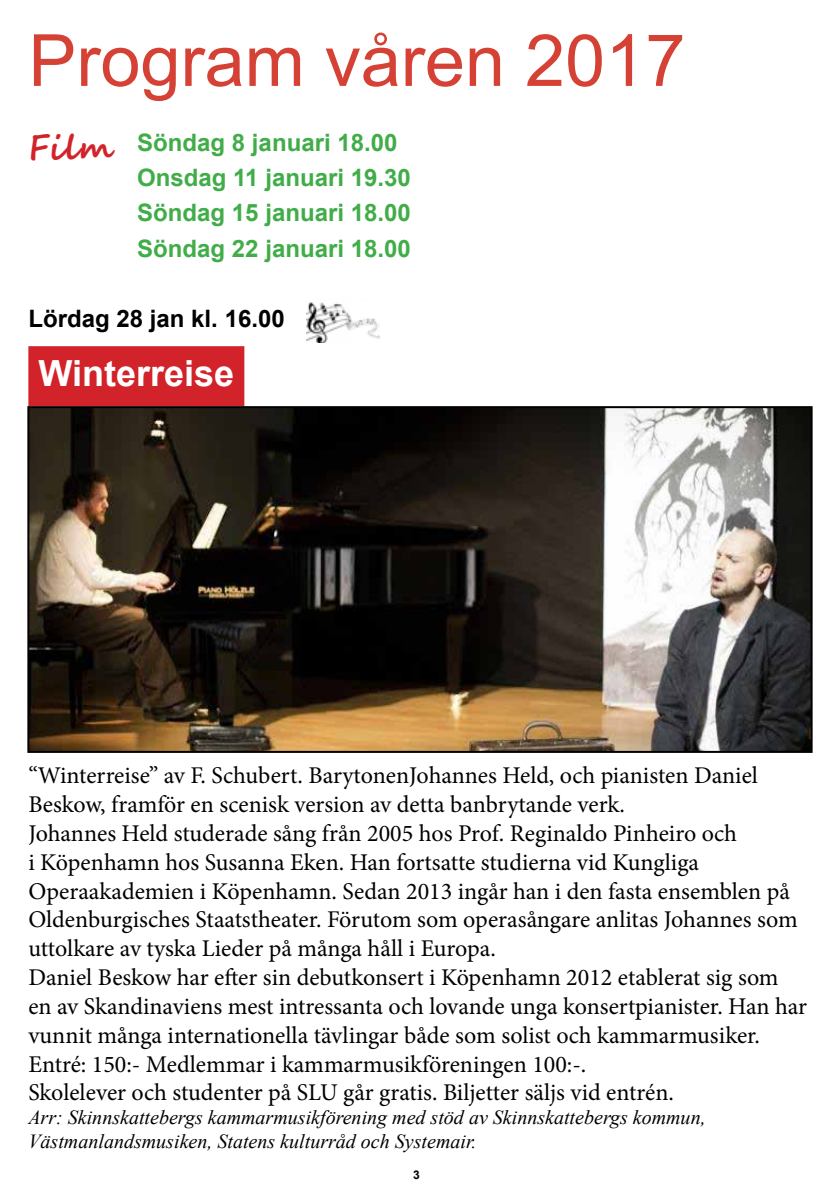
<style>
.page{position:relative;width:840px;height:1191px;background:#fff}
.page>*{position:absolute;margin:0;border:0;box-sizing:border-box;transform-origin:0 0}
.t1{font:72px "Arial";color:#d54134}
.t2{font:700 36px "Arial";color:#fff}
.t3{font:700 34px "Segoe Script";color:#d2232a}
.t4{font:24px/28.8px "Minion Pro";color:#000}
.t5{font:700 24px/35.4px "Arial";color:#41ad49}
.t6{font:700 24px "Arial";color:#000}
.t7{font:italic 20px/24px "Times New Roman";color:#000}
.t8{font:700 12px "Arial";color:#000}
</style>
<div class="page">
<img style="left:306px;top:302px;width:73px;height:40px">
<div style="left:28px;top:346px;width:216px;height:60px;background:#d2232a"></div>
<img style="left:30px;top:409px;width:779px;height:341px">
<div style="left:27px;top:406px;width:785px;height:347px;border:2px solid #000"></div>
<h1 class="t1" style="left:28px;top:11px;width:658px">Program våren 2017</h1>
<p class="t5" style="left:137px;top:125px;width:275px">Söndag 8 januari 18.00<br>Onsdag 11 januari 19.30<br>Söndag 15 januari 18.00<br>Söndag 22 januari 18.00</p>
<h3 class="t3" style="left:28px;top:119px;width:88px">Film</h3>
<p class="t6" style="left:28px;top:302px;width:258px">Lördag 28 jan kl. 16.00</p>
<h2 class="t2" style="left:38px;top:348px;width:197px">Winterreise</h2>
<p class="t4" style="left:28px;top:761px;width:779px">“Winterreise” av F. Schubert. BarytonenJohannes Held, och pianisten Daniel Beskow, framför en scenisk version av detta banbrytande verk.<br>Johannes Held studerade sång från 2005 hos Prof. Reginaldo Pinheiro och<br>i Köpenhamn hos Susanna Eken. Han fortsatte studierna vid Kungliga Operaakademien i Köpenhamn. Sedan 2013 ingår han i den fasta ensemblen på Oldenburgisches Staatstheater. Förutom som operasångare anlitas Johannes som uttolkare av tyska Lieder på många håll i Europa.<br>Daniel Beskow har efter sin debutkonsert i Köpenhamn 2012 etablerat sig som en av Skandinaviens mest intressanta och lovande unga konsertpianister. Han har vunnit många internationella tävlingar både som solist och kammarmusiker.<br>Entré: 150:- Medlemmar i kammarmusikföreningen 100:-.<br>Skolelever och studenter på SLU går gratis. Biljetter säljs vid entrén.</p>
<p class="t7" style="left:28px;top:1105px;width:678px">Arr: Skinnskattebergs kammarmusikförening med stöd av Skinnskattebergs kommun,<br>Västmanlandsmusiken, Statens kulturråd och Systemair.</p>
<p class="t8" style="left:413px;top:1166px;width:8px">3</p>
</div>
